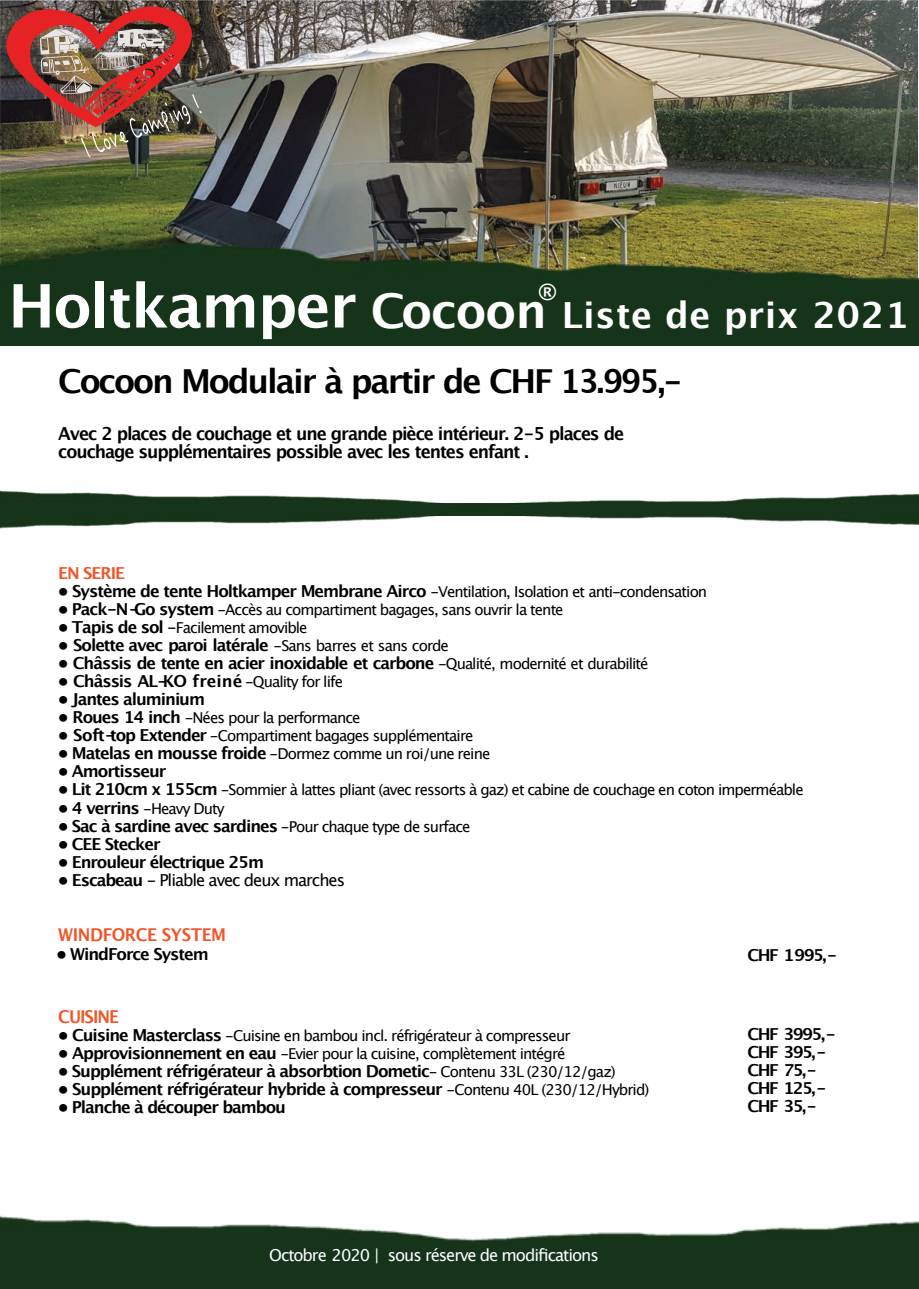
<style>
.page{position:relative;width:919px;height:1289px;background:#fff}
.page>*{position:absolute;margin:0;border:0;box-sizing:border-box;transform-origin:0 0}
.t1{font:700 36px "Lucida Grande";letter-spacing:.015em;color:#fff}
.t2{font:700 33px "Lucida Grande";letter-spacing:-.065em;color:#000}
.t3{font:700 22.5px "Lucida Grande";color:#fff}
.t4{font:700 18px/18px "Lucida Grande";letter-spacing:-.06em;color:#000;scale:.96 1}
.t5{font:700 17.7px "Lucida Grande";letter-spacing:-.025em;color:#f15527;scale:.93 1}
.t6{font:700 17.7px "Lucida Grande";letter-spacing:-.06em;color:#f15527;scale:.93 1}
.t7{font:700 16.5px "Lucida Grande";letter-spacing:-.065em;color:#000}
.t8{font:700 16.5px/18px "Lucida Grande";letter-spacing:-.09em;color:#000}
.t9{font:16.5px "Lucida Grande";letter-spacing:-.065em;color:#fbfdfe}
.t10{font:16.5px "Lucida Grande";letter-spacing:-.065em;color:#000}
.t11{font:700 16.5px "Lucida Grande";letter-spacing:-.065em;color:#f15527}
.t12{font:15px "Lucida Grande";letter-spacing:-.06em;color:#000}
.s1{font-size:60px}
.s2{font-size:48px}
.s3{font-weight:700;font-size:16.5px}
.s4{font-size:16.5px}
.s5{font-weight:400;font-size:15px}
.s6{font-weight:700}
</style>
<div class="page">
<img style="left:0;top:0;width:918px;height:243px">
<img style="left:0;top:243px;width:918px;height:102px">
<img style="left:0;top:1215px;width:918px;height:73px">
<img style="left:0;top:516px;width:918px;height:12px">
<img style="left:0;top:491px;width:918px;height:25px">
<img style="left:0;top:0;width:242px;height:158px">
<h1 class="t1" style="left:8px;top:299px;width:902px"><span class="s1">Holtkamper</span> <span class="s2">Cocoon</span> Liste de prix 2021</h1>
<h3 class="t3" style="left:538px;top:282px;width:20px">®</h3>
<h2 class="t2" style="left:58px;top:367px;width:626px">Cocoon Modulair à partir de CHF 13.995,-</h2>
<p class="t4" style="left:58px;top:425px;width:591px">Avec 2 places de couchage et une grande pièce intérieur. 2-5 places de couchage supplémentaires possible avec les tentes enfant .</p>
<p class="t11" style="left:58px;top:566px;width:68px">EN SERIE</p>
<p class="t12" style="left:58px;top:585px;width:650px"><span class="s3">• Système de tente Holtkamper Membrane Airco</span> -Ventilation, Isolation et anti-condensation</p>
<p class="t12" style="left:58px;top:603px;width:507px"><span class="s3">• Pack-N-Go system</span> -Accès au compartiment bagages, sans ouvrir la tente</p>
<p class="t12" style="left:58px;top:621px;width:251px"><span class="s3">• Tapis de sol</span> <span class="s4">-</span>Facilement amovible</p>
<p class="t7" style="left:58px;top:638px;width:392px">• Solette avec paroi latérale <span class="s5">-Sans barres et sans corde</span></p>
<p class="t7" style="left:58px;top:656px;width:592px">• Châssis de tente en acier inoxidable et carbone <span class="s5">-Qualité, modernité et durabilité</span></p>
<p class="t7" style="left:58px;top:674px;width:286px">• Châssis AL-KO freiné <span class="s5">-Quality for life</span></p>
<p class="t7" style="left:58px;top:692px;width:148px">• Jantes aluminium</p>
<p class="t12" style="left:58px;top:711px;width:304px"><span class="s3">• Roues 14 inch</span> -Nées pour la performance</p>
<p class="t12" style="left:58px;top:729px;width:417px"><span class="s3">• Soft-top Extender</span> -Compartiment bagages supplémentaire</p>
<p class="t12" style="left:58px;top:747px;width:434px"><span class="s3">• Matelas en mousse froide</span> -Dormez comme un roi/une reine</p>
<p class="t7" style="left:58px;top:764px;width:110px">• Amortisseur</p>
<p class="t12" style="left:58px;top:783px;width:747px"><span class="s3">• Lit 210cm x 155cm</span> -Sommier à lattes pliant (avec ressorts à gaz) et cabine de couchage en coton imperméable</p>
<p class="t12" style="left:58px;top:801px;width:168px"><span class="s3">• 4 verrins</span> -Heavy Duty</p>
<p class="t7" style="left:58px;top:818px;width:414px">• Sac à sardine avec sardines <span class="s5">-Pour chaque type de surface</span></p>
<p class="t7" style="left:58px;top:836px;width:104px">• CEE Stecker</p>
<p class="t7" style="left:58px;top:854px;width:207px">• Enrouleur électrique 25m</p>
<p class="t10" style="left:58px;top:872px;width:288px"><span class="s6">• Escabeau</span> - Pliable avec deux marches</p>
<p class="t5" style="left:58px;top:927px;width:182px">WINDFORCE SYSTEM</p>
<p class="t7" style="left:57px;top:947px;width:154px">• WindForce System</p>
<p class="t7" style="left:747px;top:947px;width:92px">CHF 1995,-</p>
<p class="t6" style="left:58px;top:1009px;width:67px">CUISINE</p>
<p class="t12" style="left:58px;top:1029px;width:514px"><span class="s3">• Cuisine Masterclass</span> -Cuisine en bambou incl. réfrigérateur à compresseur</p>
<p class="t12" style="left:58px;top:1047px;width:509px"><span class="s3">• Approvisionnement en eau</span> -Evier pour la cuisine, complètement intégré</p>
<p class="t7" style="left:58px;top:1064px;width:559px">• Supplément réfrigérateur à absorbtion Dometic<span class="s5">- Contenu 33L (230/12/gaz)</span></p>
<p class="t7" style="left:58px;top:1082px;width:592px">• Supplément réfrigérateur hybride à compresseur <span class="s5">-Contenu 40L (230/12/Hybrid)</span></p>
<p class="t7" style="left:58px;top:1100px;width:229px">• Planche à découper bambou</p>
<p class="t9" style="left:269px;top:1247px;width:331px">Octobre 2020 | sous réserve de modifications</p>
<p class="t8" style="left:747px;top:1026px;width:90px">CHF 3995,-<br>CHF 395,-<br>CHF 75,-<br>CHF 125,-<br>CHF 35,-</p>
</div>
